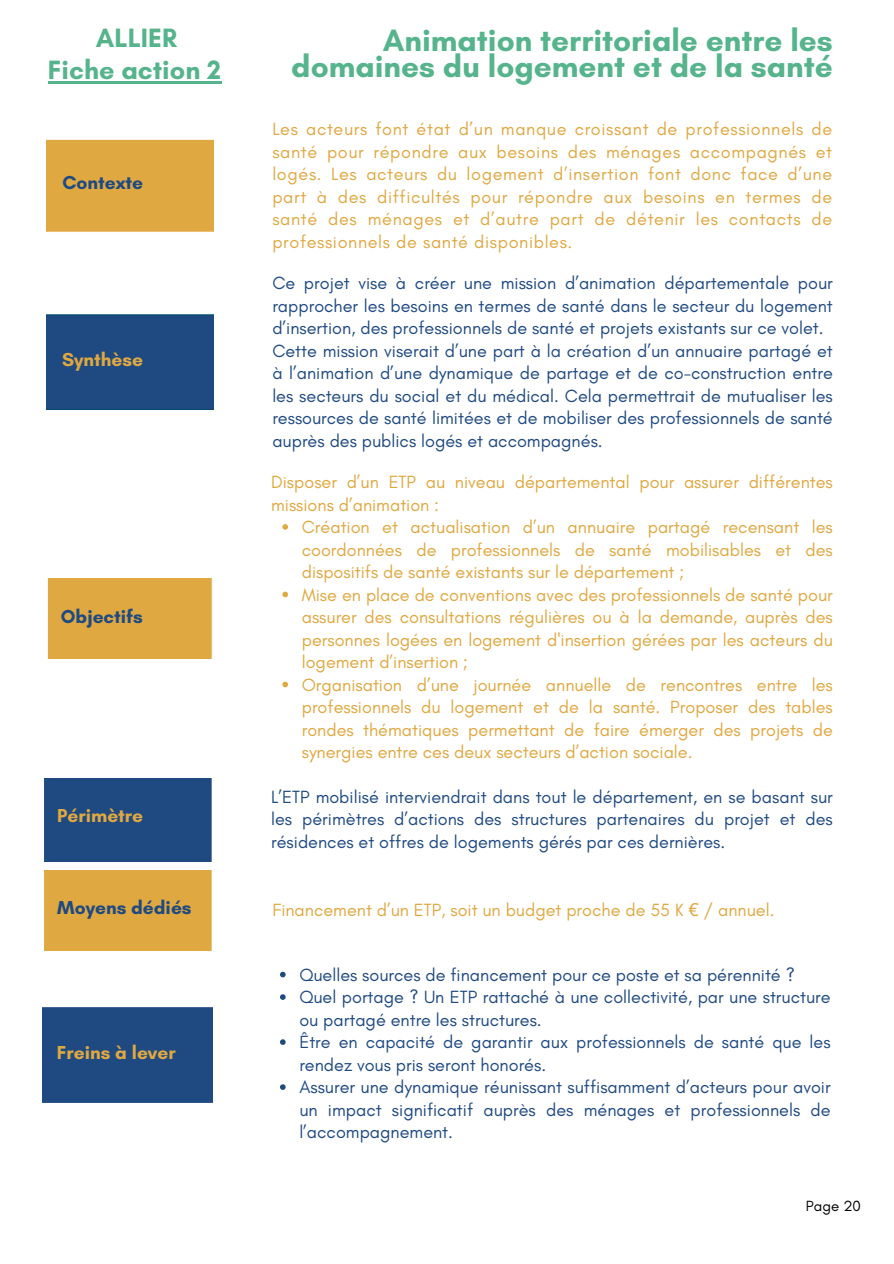
<style>
.page{position:relative;width:894px;height:1264px;background:#fff}
.page>*{position:absolute;margin:0;border:0;box-sizing:border-box;transform-origin:0 0}
.t1{font:700 31.5px/25.8px "Glacial Indifference";color:#56b48c;text-align:right}
.t2{font:700 27px "Glacial Indifference";color:#56b48c}
.t3{font:700 19.05px "Glacial Indifference";color:#1f4a81}
.t4{font:700 19.05px "Glacial Indifference";color:#dfa841}
.t5{font:18px/22.5px "Glacial Indifference";color:#1f4a81}
.t6{font:18px/22.5px "Glacial Indifference";color:#dfa841;text-align:justify}
.t7{font:15px "Glacial Indifference";color:#000}
.s1{font-family:"Noto Sans"}
</style>
<div class="page">
<hr style="left:48px;top:81px;width:173px;height:2px;background:#56b48c">
<svg style="left:282px;top:524px;width:6px;height:5px"></svg>
<svg style="left:282px;top:591px;width:6px;height:6px"></svg>
<svg style="left:282px;top:681px;width:6px;height:6px"></svg>
<div style="left:47px;top:139px;width:166px;height:93px;background:#dfa841"></div>
<svg style="left:280px;top:971px;width:5px;height:6px"></svg>
<svg style="left:280px;top:994px;width:5px;height:5px"></svg>
<svg style="left:280px;top:1039px;width:5px;height:5px"></svg>
<svg style="left:280px;top:1084px;width:5px;height:5px"></svg>
<div style="left:47px;top:314px;width:166px;height:96px;background:#1f4a81"></div>
<div style="left:47px;top:578px;width:166px;height:80px;background:#dfa841"></div>
<div style="left:44px;top:778px;width:168px;height:83px;background:#1f4a81"></div>
<div style="left:44px;top:870px;width:168px;height:80px;background:#dfa841"></div>
<div style="left:42px;top:1007px;width:170px;height:96px;background:#1f4a81"></div>
<h3 class="t2" style="left:96px;top:21px;width:83px">ALLIER</h3>
<h1 class="t1" style="left:291px;top:27px;width:543px">Animation territoriale entre les domaines du logement et de la santé</h1>
<h2 class="t2" style="left:48px;top:53px;width:174px">Fiche action 2</h2>
<h4 class="t3" style="left:62px;top:171px;width:82px">Contexte</h4>
<h5 class="t4" style="left:62px;top:348px;width:82px">Synthèse</h5>
<h5 class="t3" style="left:61px;top:604px;width:83px">Objectifs</h5>
<p class="t4" style="left:57px;top:804px;width:87px">Périmètre</p>
<p class="t3" style="left:57px;top:896px;width:136px">Moyens dédiés</p>
<p class="t4" style="left:57px;top:1041px;width:120px">Freins à lever</p>
<p class="t6" style="left:272px;top:118px;width:561px">Les acteurs font état d’un manque croissant de professionnels de santé pour répondre aux besoins des ménages accompagnés et logés. Les acteurs du logement d’insertion font donc face d’une part à des difficultés pour répondre aux besoins en termes de santé des ménages et d’autre part de détenir les contacts de professionnels de santé disponibles.</p>
<p class="t5" style="left:272px;top:271px;width:562px">Ce projet vise à créer une mission d’animation départementale pour rapprocher les besoins en termes de santé dans le secteur du logement d’insertion, des professionnels de santé et projets existants sur ce volet.<br>Cette mission viserait d’une part à la création d’un annuaire partagé et à l’animation d’une dynamique de partage et de co-construction entre les secteurs du social et du médical. Cela permettrait de mutualiser les ressources de santé limitées et de mobiliser des professionnels de santé auprès des publics logés et accompagnés.</p>
<h4 class="t6" style="left:271px;top:470px;width:563px">Disposer d’un ETP au niveau départemental pour assurer différentes missions d’animation :</h4>
<p class="t6" style="left:302px;top:515px;width:532px">Création et actualisation d’un annuaire partagé recensant les coordonnées de professionnels de santé mobilisables et des dispositifs de santé existants sur le département ;</p>
<h4 class="t6" style="left:302px;top:583px;width:532px">Mise en place de conventions avec des professionnels de santé pour assurer des consultations régulières ou à la demande, auprès des personnes logées en logement d'insertion gérées par les acteurs du logement d’insertion ;</h4>
<p class="t6" style="left:302px;top:673px;width:532px">Organisation d’une journée annuelle de rencontres entre les professionnels du logement et de la santé. Proposer des tables rondes thématiques permettant de faire émerger des projets de synergies entre ces deux secteurs d’action sociale.</p>
<h4 class="t5" style="left:271px;top:785px;width:563px;text-align:justify">L’ETP mobilisé interviendrait dans tout le département, en se basant sur les périmètres d’actions des structures partenaires du projet et des résidences et offres de logements gérés par ces dernières.</h4>
<p class="t6" style="left:272px;top:898px;width:503px">Financement d’un ETP, soit un budget proche de 55 K <span class="s1">€</span> / annuel.</p>
<h4 class="t5" style="left:299px;top:963px;width:497px">Quelles sources de financement pour ce poste et sa pérennité ?</h4>
<p class="t5" style="left:299px;top:985px;width:532px">Quel portage ? Un ETP rattaché à une collectivité, par une structure ou partagé entre les structures.</p>
<h4 class="t5" style="left:299px;top:1030px;width:532px">Être en capacité de garantir aux professionnels de santé que les rendez vous pris seront honorés.</h4>
<h5 class="t5" style="left:299px;top:1075px;width:532px;text-align:justify">Assurer une dynamique réunissant suffisamment d’acteurs pour avoir un impact significatif auprès des ménages et professionnels de l’accompagnement.</h5>
<p class="t7" style="left:805px;top:1196px;width:56px">Page 20</p>
</div>
